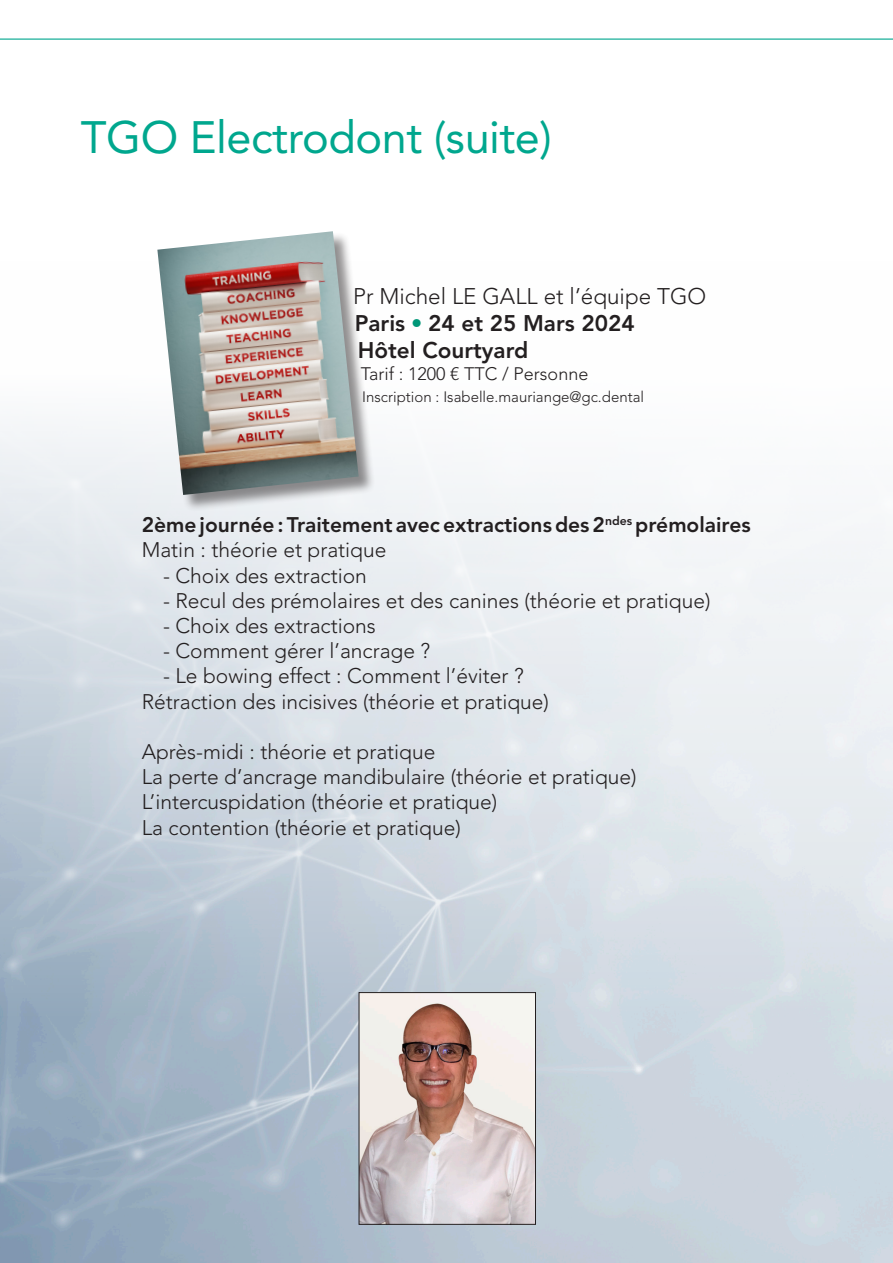
<style>
.page{position:relative;width:893px;height:1263px;background:#fff}
.page>*{position:absolute;margin:0;border:0;box-sizing:border-box;transform-origin:0 0}
.t1{font:45px "Avenir LT Std";letter-spacing:-.01em;color:#00a78e}
.t2{font:800 22.5px/27px "Avenir LT Std";color:#231f20}
.t3{font:300 21px/25.2px "Avenir LT Std";color:#231f20;text-align:center}
.t4{font:800 21px/25.2px "Avenir LT Std";color:#231f20}
.t5{font:300 18px "Avenir LT Std";color:#231f20}
.t6{font:300 15px "Avenir LT Std";color:#231f20}
.s1{font-weight:300}
.s2{font-weight:300;color:#009778}
</style>
<div class="page">
<svg style="left:0;top:38px;width:893px;height:2px;background:#6fccbf"></svg>
<img style="left:361px;top:994px;width:173px;height:229px">
<div style="left:359px;top:992px;width:177px;height:233px;border:1px solid #231f20"></div>
<div style="left:158px;top:232px;width:217px;height:279px;background:#231f20;opacity:.5"></div>
<img style="left:157px;top:231px;width:202px;height:264px">
<h1 class="t1" style="left:81px;top:111px;width:473px">TGO Electrodont (suite)</h1>
<p class="t2" style="left:353px;top:283px;width:355px"><span class="s1">Pr Michel LE GALL et l’équipe TGO<br></span>Paris <span class="s2">•</span> 24 et 25 Mars 2024<br>Hôtel Courtyard</p>
<p class="t5" style="left:361px;top:363px;width:229px">Tarif : 1200 € TTC / Personne</p>
<p class="t6" style="left:362px;top:388px;width:283px">Inscription : Isabelle.mauriange@gc.dental</p>
<p class="t4" style="left:142px;top:512px;width:611px">2ème journée : Traitement avec extractions des 2<sup>ndes</sup> prémolaires<br><span class="s1">Matin : théorie et pratique</span></p>
<p class="t3" style="left:163px;top:563px;width:205px">- Choix des extraction</p>
<p class="t3" style="left:163px;top:588px;width:549px">- Recul des prémolaires et des canines (théorie et pratique)</p>
<p class="t3" style="left:163px;top:613px;width:214px">- Choix des extractions</p>
<p class="t3" style="left:163px;top:638px;width:269px">- Comment gérer l’ancrage ?</p>
<p class="t3" style="left:142px;top:664px;width:409px">- Le bowing effect : Comment l’éviter ?<br>Rétraction des incisives (théorie et pratique)</p>
<p class="t3" style="left:142px;top:739px;width:496px;text-align:left">Après-midi : théorie et pratique<br>La perte d’ancrage mandibulaire (théorie et pratique)<br>L’intercuspidation (théorie et pratique)<br>La contention (théorie et pratique)</p>
</div>
